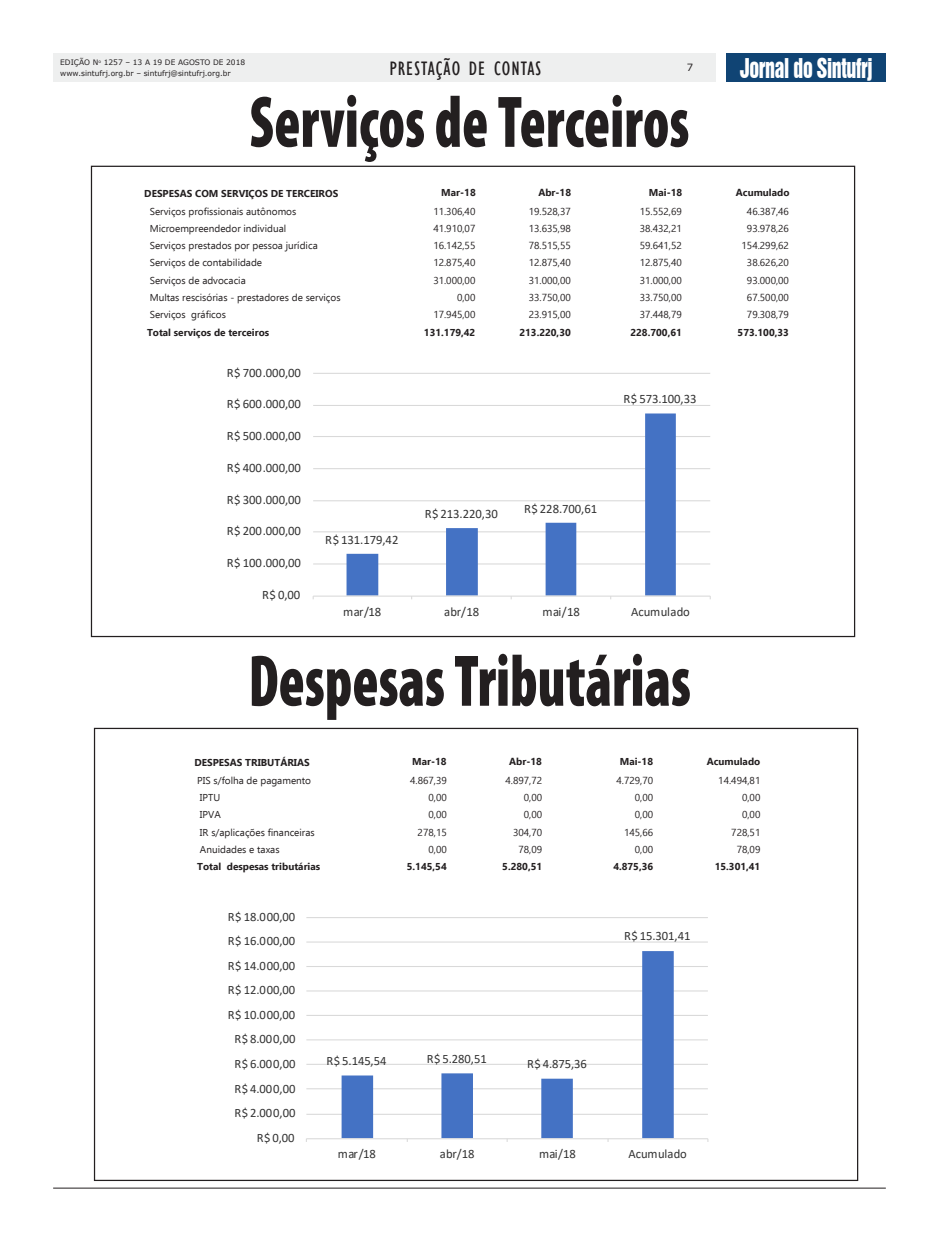
<style>
.page{position:relative;width:939px;height:1241px;background:#fff}
.page>*{position:absolute;margin:0;border:0;box-sizing:border-box;transform-origin:0 0}
.Titulo_Miolo{font:900 condensed 73.75px "Myriad Pro";color:#231f20;scale:.8 1}
.t1{font:25px "Swiss 921 BT Regular A";letter-spacing:-.02em;color:#fff;scale:.8 1}
.t2{font:condensed 20px "Gill Sans";letter-spacing:.05em;color:#231f20}
.t3{font:12.88px "Calibri";letter-spacing:-.005em;color:#333}
.t4{font:12.75px "Calibri";letter-spacing:-.005em;color:#333}
.t5{font:10px "Ebrima";color:#231f20}
.t6{font:700 10px "Ebrima";color:#231f20}
.t7{font:10px "Verdana";color:#231f20}
.t8{font:7.5px/11.2px "Verdana";color:#231f20}
</style>
<div class="page">
<hr style="left:53px;top:1187px;width:833px;height:1px;background:#231f20">
<div style="left:53px;top:53px;width:663px;height:28px;background:#eeefef"></div>
<div style="left:726px;top:53px;width:160px;height:28px;background:#104474"></div>
<svg style="left:312px;top:373px;width:399px;height:227px"></svg>
<svg style="left:306px;top:917px;width:403px;height:225px"></svg>
<p class="t8" style="left:60px;top:57px;width:187px">EDIÇÃO N<sup>o</sup> 1257 – 13 A 19 DE AGOSTO DE 2018 www.sintufrj.org.br – sintufrj@sintufrj.org.br</p>
<h3 class="t2" style="left:389px;top:56px;width:153px">PRESTAÇÃO DE CONTAS</h3>
<h2 class="t1" style="left:740px;top:51px;width:167px">Jornal do Sintufrj</h2>
<p class="Titulo_Miolo" style="left:250px;top:81px;width:551px">Serviços de Terceiros</p>
<p class="t7" style="left:687px;top:60px;width:8px">7</p>
<p class="t6" style="left:441px;top:185px;width:36px">Mar-18</p>
<p class="t6" style="left:538px;top:185px;width:34px">Abr-18</p>
<p class="t6" style="left:649px;top:185px;width:35px">Mai-18</p>
<p class="t6" style="left:736px;top:185px;width:55px">Acumulado</p>
<p class="t6" style="left:144px;top:186px;width:196px">DESPESAS COM SERVIÇOS DE TERCEIROS</p>
<p class="t5" style="left:150px;top:204px;width:148px">Serviços profissionais autônomos</p>
<p class="t5" style="left:433px;top:204px;width:44px">11.306,40</p>
<p class="t5" style="left:529px;top:204px;width:44px">19.528,37</p>
<p class="t5" style="left:640px;top:204px;width:44px">15.552,69</p>
<p class="t5" style="left:747px;top:204px;width:44px">46.387,46</p>
<p class="t5" style="left:150px;top:221px;width:138px">Microempreendedor individual</p>
<p class="t5" style="left:433px;top:221px;width:44px">41.910,07</p>
<p class="t5" style="left:529px;top:221px;width:44px">13.635,98</p>
<p class="t5" style="left:640px;top:221px;width:44px">38.432,21</p>
<p class="t5" style="left:747px;top:221px;width:44px">93.978,26</p>
<p class="t5" style="left:150px;top:238px;width:169px">Serviços prestados por pessoa jurídica</p>
<p class="t5" style="left:433px;top:238px;width:44px">16.142,55</p>
<p class="t5" style="left:529px;top:238px;width:44px">78.515,55</p>
<p class="t5" style="left:640px;top:238px;width:44px">59.641,52</p>
<p class="t5" style="left:742px;top:238px;width:49px">154.299,62</p>
<p class="t5" style="left:150px;top:256px;width:114px">Serviços de contabilidade</p>
<p class="t5" style="left:433px;top:256px;width:44px">12.875,40</p>
<p class="t5" style="left:529px;top:256px;width:44px">12.875,40</p>
<p class="t5" style="left:640px;top:256px;width:44px">12.875,40</p>
<p class="t5" style="left:747px;top:256px;width:44px">38.626,20</p>
<p class="t5" style="left:150px;top:273px;width:98px">Serviços de advocacia</p>
<p class="t5" style="left:433px;top:273px;width:44px">31.000,00</p>
<p class="t5" style="left:529px;top:273px;width:44px">31.000,00</p>
<p class="t5" style="left:640px;top:273px;width:44px">31.000,00</p>
<p class="t5" style="left:747px;top:273px;width:44px">93.000,00</p>
<p class="t5" style="left:150px;top:290px;width:192px">Multas rescisórias - prestadores de serviços</p>
<p class="t5" style="left:457px;top:290px;width:20px">0,00</p>
<p class="t5" style="left:529px;top:290px;width:44px">33.750,00</p>
<p class="t5" style="left:640px;top:290px;width:44px">33.750,00</p>
<p class="t5" style="left:747px;top:290px;width:44px">67.500,00</p>
<p class="t5" style="left:150px;top:307px;width:78px">Serviços gráficos</p>
<p class="t5" style="left:433px;top:307px;width:44px">17.945,00</p>
<p class="t5" style="left:529px;top:307px;width:44px">23.915,00</p>
<p class="t5" style="left:640px;top:307px;width:44px">37.448,79</p>
<p class="t5" style="left:747px;top:307px;width:44px">79.308,79</p>
<p class="t6" style="left:147px;top:325px;width:124px">Total serviços de terceiros</p>
<p class="t6" style="left:424px;top:325px;width:53px">131.179,42</p>
<p class="t6" style="left:519px;top:325px;width:53px">213.220,30</p>
<p class="t6" style="left:630px;top:325px;width:53px">228.700,61</p>
<p class="t6" style="left:738px;top:325px;width:53px">573.100,33</p>
<p class="t3" style="left:227px;top:363px;width:76px">R$ 700.000,00</p>
<p class="t3" style="left:227px;top:395px;width:76px">R$ 600.000,00</p>
<p class="t3" style="left:227px;top:427px;width:76px">R$ 500.000,00</p>
<p class="t3" style="left:227px;top:458px;width:76px">R$ 400.000,00</p>
<p class="t3" style="left:227px;top:490px;width:76px">R$ 300.000,00</p>
<p class="t3" style="left:227px;top:522px;width:76px">R$ 200.000,00</p>
<p class="t3" style="left:227px;top:554px;width:76px">R$ 100.000,00</p>
<p class="t3" style="left:262px;top:585px;width:40px">R$ 0,00</p>
<p class="t3" style="left:623px;top:390px;width:75px">R$ 573.100,33</p>
<p class="t3" style="left:325px;top:530px;width:75px">R$ 131.179,42</p>
<p class="t3" style="left:425px;top:504px;width:75px">R$ 213.220,30</p>
<p class="t3" style="left:524px;top:499px;width:75px">R$ 228.700,61</p>
<p class="t3" style="left:343px;top:602px;width:40px">mar/18</p>
<p class="t3" style="left:444px;top:602px;width:37px">abr/18</p>
<p class="t3" style="left:543px;top:602px;width:39px">mai/18</p>
<p class="t3" style="left:631px;top:602px;width:60px">Acumulado</p>
<p class="Titulo_Miolo" style="left:248px;top:640px;width:555px">Despesas Tributárias</p>
<p class="t6" style="left:195px;top:755px;width:117px">DESPESAS TRIBUTÁRIAS</p>
<p class="t5" style="left:197px;top:773px;width:115px">PIS s/folha de pagamento</p>
<p class="t5" style="left:410px;top:773px;width:38px">4.867,39</p>
<p class="t5" style="left:506px;top:773px;width:38px">4.897,72</p>
<p class="t5" style="left:617px;top:773px;width:38px">4.729,70</p>
<p class="t5" style="left:718px;top:773px;width:44px">14.494,81</p>
<p class="t5" style="left:200px;top:790px;width:22px">IPTU</p>
<p class="t5" style="left:428px;top:790px;width:20px">0,00</p>
<p class="t5" style="left:524px;top:790px;width:20px">0,00</p>
<p class="t5" style="left:635px;top:790px;width:20px">0,00</p>
<p class="t5" style="left:742px;top:790px;width:20px">0,00</p>
<p class="t5" style="left:200px;top:807px;width:22px">IPVA</p>
<p class="t5" style="left:428px;top:807px;width:20px">0,00</p>
<p class="t5" style="left:524px;top:807px;width:20px">0,00</p>
<p class="t5" style="left:635px;top:807px;width:20px">0,00</p>
<p class="t5" style="left:742px;top:807px;width:20px">0,00</p>
<p class="t5" style="left:200px;top:824px;width:116px">IR s/aplicações financeiras</p>
<p class="t5" style="left:418px;top:824px;width:31px">278,15</p>
<p class="t5" style="left:513px;top:824px;width:31px">304,70</p>
<p class="t5" style="left:624px;top:824px;width:31px">145,66</p>
<p class="t5" style="left:731px;top:824px;width:31px">728,51</p>
<p class="t5" style="left:200px;top:842px;width:81px">Anuidades e taxas</p>
<p class="t5" style="left:428px;top:842px;width:20px">0,00</p>
<p class="t5" style="left:519px;top:842px;width:25px">78,09</p>
<p class="t5" style="left:635px;top:842px;width:20px">0,00</p>
<p class="t5" style="left:737px;top:842px;width:25px">78,09</p>
<p class="t6" style="left:197px;top:859px;width:124px">Total despesas tributárias</p>
<p class="t6" style="left:407px;top:859px;width:41px">5.145,54</p>
<p class="t6" style="left:502px;top:859px;width:41px">5.280,51</p>
<p class="t6" style="left:613px;top:859px;width:41px">4.875,36</p>
<p class="t6" style="left:715px;top:859px;width:47px">15.301,41</p>
<p class="t6" style="left:412px;top:754px;width:36px">Mar-18</p>
<p class="t6" style="left:509px;top:754px;width:34px">Abr-18</p>
<p class="t6" style="left:620px;top:754px;width:35px">Mai-18</p>
<p class="t6" style="left:707px;top:754px;width:55px">Acumulado</p>
<p class="t4" style="left:228px;top:907px;width:69px">R$ 18.000,00</p>
<p class="t4" style="left:228px;top:932px;width:69px">R$ 16.000,00</p>
<p class="t4" style="left:228px;top:956px;width:69px">R$ 14.000,00</p>
<p class="t4" style="left:228px;top:981px;width:69px">R$ 12.000,00</p>
<p class="t4" style="left:228px;top:1005px;width:69px">R$ 10.000,00</p>
<p class="t4" style="left:234px;top:1030px;width:63px">R$ 8.000,00</p>
<p class="t4" style="left:234px;top:1054px;width:63px">R$ 6.000,00</p>
<p class="t4" style="left:234px;top:1079px;width:63px">R$ 4.000,00</p>
<p class="t4" style="left:234px;top:1103px;width:63px">R$ 2.000,00</p>
<p class="t4" style="left:257px;top:1128px;width:39px">R$ 0,00</p>
<p class="t4" style="left:624px;top:927px;width:68px">R$ 15.301,41</p>
<p class="t4" style="left:326px;top:1051px;width:62px">R$ 5.145,54</p>
<p class="t4" style="left:427px;top:1050px;width:62px">R$ 5.280,51</p>
<p class="t4" style="left:527px;top:1055px;width:62px">R$ 4.875,36</p>
<p class="t4" style="left:338px;top:1144px;width:39px">mar/18</p>
<p class="t4" style="left:440px;top:1144px;width:36px">abr/18</p>
<p class="t4" style="left:539px;top:1144px;width:38px">mai/18</p>
<p class="t4" style="left:629px;top:1144px;width:60px">Acumulado</p>
</div>
